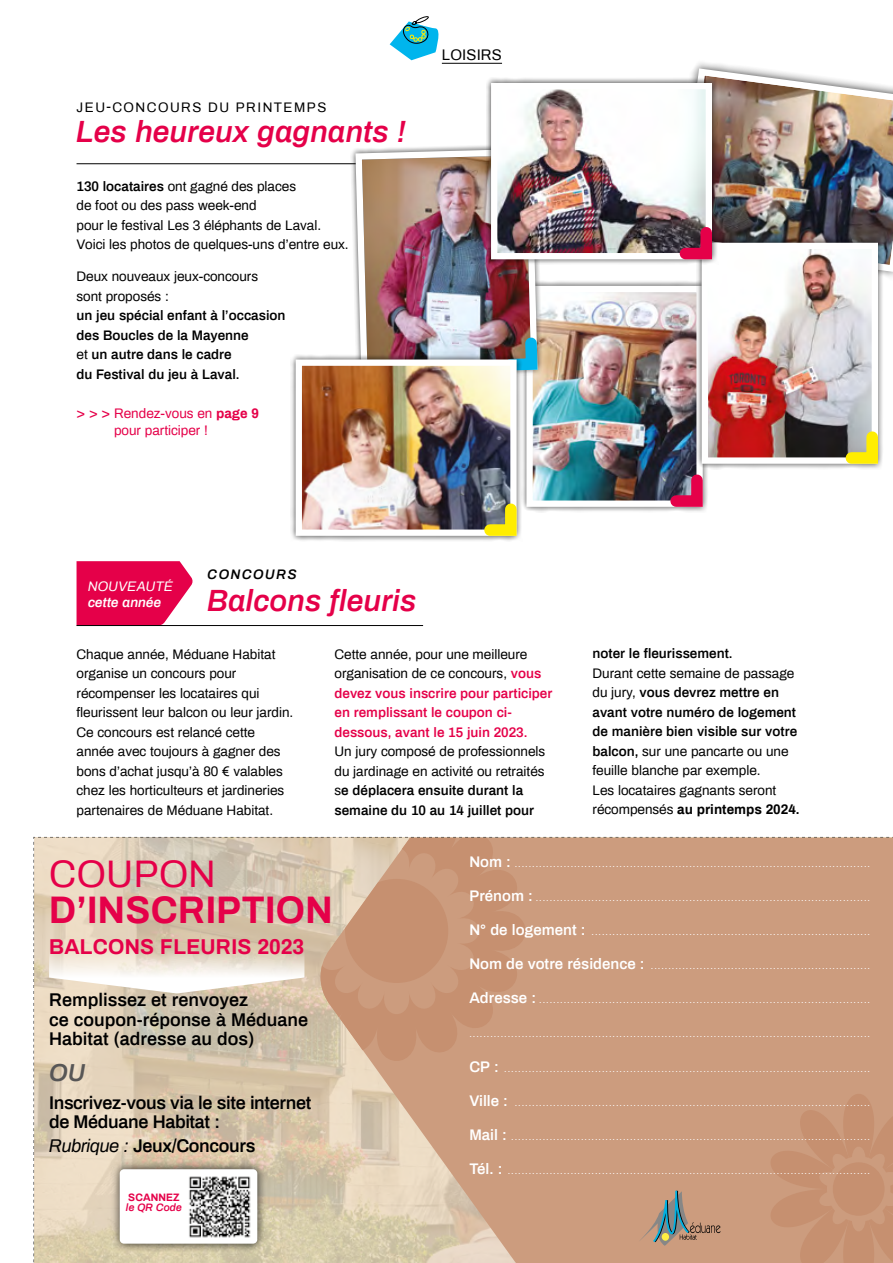
<style>
.page{position:relative;width:893px;height:1263px;background:#fff}
.page>*{position:absolute;margin:0;border:0;box-sizing:border-box;transform-origin:0 0}
.t1{font:700 37.5px "Archivo";letter-spacing:.01em;color:#e50049}
.t2{font:37.5px "Archivo";letter-spacing:.01em;color:#e50049}
.t3{font:italic 600 30px "Archivo";color:#e50049}
.t4{font:italic 600 24px "Archivo";color:#575656}
.t5{font:700 21px "Archivo";letter-spacing:.01em;color:#e50049}
.t6{font:600 18px/19.5px "Archivo";letter-spacing:-.02em;color:#000}
.t7{font:600 18px/19.5px "Archivo";color:#000}
.t8{font:15px "Archivo";letter-spacing:.01em;color:#000}
.t9{font:13.5px/19.5px "Archivo";color:#000}
.t10{font:600 13.5px/19.5px "Archivo";color:#e50049}
.t11{font:600 13.5px/19.5px "Archivo";color:#000}
.t12{font:13.5px/16.5px "Archivo";color:#e50049}
.t13{font:13.5px "Archivo";letter-spacing:.11em;color:#000}
.t14{font:italic 600 13.5px "Archivo";color:#fff}
.t15{font:italic 13.5px "Archivo";letter-spacing:.01em;color:#fff}
.t16{font:italic 600 13.5px "Archivo";letter-spacing:.11em;color:#000}
.t17{font:italic 600 10.5px "Archivo";color:#e50049}
.t18{font:700 10.5px "Archivo";letter-spacing:.01em;color:#e50049}
.t19{font:9px "Archivo";color:#fff}
.s1{font-weight:600}
.s2{font-weight:400}
.s3{font-size:15px}
.s4{font-weight:700}
.s5{font-weight:400;color:#000}
.s6{font-weight:400;font-style:italic}
.s7{font-weight:600;font-size:15px}
</style>
<div class="page">
<svg style="left:77px;top:561px;width:116px;height:64px;background:#e71b5c"></svg>
<hr style="left:77px;top:163px;width:329px;height:1px;background:#000">
<hr style="left:77px;top:625px;width:346px;height:1px;background:#000">
<hr style="left:442px;top:63px;width:60px;height:1px;background:#000">
<svg style="left:390px;top:16px;width:49px;height:44px"></svg>
<svg style="left:692px;top:65px;width:86px;height:7px"></svg>
<img style="left:292px;top:72px;width:601px;height:469px">
<svg style="left:33px;top:837px;width:860px;height:426px;background:#d1ae92"></svg>
<div style="left:110px;top:1160px;width:157px;height:93px;background:#000;opacity:.75"></div>
<div style="left:120px;top:1169px;width:137px;height:74px;background:#fff;border-radius:4px"></div>
<img style="left:189px;top:1176px;width:62px;height:62px">
<h3 class="t13" style="left:77px;top:97px;width:251px">JEU-CONCOURS DU PRINTEMPS</h3>
<h2 class="t3" style="left:77px;top:110px;width:332px">Les heureux gagnants !</h2>
<h3 class="t9" style="left:77px;top:175px;width:274px"><span class="s1">130 locataires</span> ont gagné des places<br>de foot ou des pass week-end<br>pour le festival Les 3 éléphants de Laval.<br>Voici les photos de quelques-uns d’entre eux.</h3>
<h3 class="t9" style="left:77px;top:266px;width:183px">Deux nouveaux jeux-concours sont proposés :</h3>
<h3 class="t11" style="left:77px;top:305px;width:210px">un jeu spécial enfant à l’occasion des Boucles de la Mayenne<br><span class="s2">et</span> un autre dans le cadre<br>du Festival du jeu à Laval.</h3>
<h3 class="t12" style="left:114px;top:404px;width:146px;text-indent:-38px"><span class="s3">&gt; &gt; &gt;</span> Rendez-vous en <span class="s4">page 9 </span>pour participer !</h3>
<h3 class="t8" style="left:442px;top:44px;width:62px">LOISIRS</h3>
<h3 class="t15" style="left:88px;top:576px;width:87px">NOUVEAUTÉ</h3>
<h3 class="t14" style="left:88px;top:592px;width:75px">cette année</h3>
<h3 class="t16" style="left:208px;top:564px;width:91px">CONCOURS</h3>
<h2 class="t3" style="left:207px;top:578px;width:210px">Balcons fleuris</h2>
<p class="t9" style="left:77px;top:643px;width:218px">Chaque année, Méduane Habitat organise un concours pour récompenser les locataires qui fleurissent leur balcon ou leur jardin.<br>Ce concours est relancé cette année avec toujours à gagner des bons d’achat jusqu’à 80 € valables chez les horticulteurs et jardineries partenaires de Méduane Habitat.</p>
<h3 class="t10" style="left:334px;top:643px;width:219px"><span class="s5">Cette année, pour une meilleure organisation de ce concours,</span> vous devez vous inscrire pour participer en remplissant le coupon ci&shy;dessous, avant le 15 juin 2023.</h3>
<h3 class="t9" style="left:334px;top:741px;width:212px">Un jury composé de professionnels du jardinage en activité ou retraités s<span class="s1">e déplacera ensuite durant la semaine du 10 au 14 juillet pour</span></h3>
<h3 class="t11" style="left:592px;top:643px;width:142px">noter le fleurissement.</h3>
<p class="t9" style="left:592px;top:663px;width:209px">Durant cette semaine de passage du jury, <span class="s1">vous devrez mettre en avant votre numéro de logement de manière bien visible sur votre balcon,</span> sur une pancarte ou une feuille blanche par exemple.<br>Les locataires gagnants seront récompensés <span class="s4">au printemps 2024.</span></p>
<h1 class="t2" style="left:49px;top:846px;width:168px">COUPON</h1>
<h1 class="t1" style="left:49px;top:882px;width:285px">D’INSCRIPTION</h1>
<h3 class="t5" style="left:49px;top:931px;width:256px">BALCONS FLEURIS 2023</h3>
<h3 class="t7" style="left:49px;top:989px;width:260px">Remplissez et renvoyez<br>ce coupon-réponse à Méduane<br>Habitat (adresse au dos)</h3>
<h3 class="t4" style="left:49px;top:1055px;width:38px">OU</h3>
<h3 class="t6" style="left:49px;top:1092px;width:264px">Inscrivez-vous via le site internet de Méduane Habitat :</h3>
<h3 class="t6" style="left:49px;top:1135px;width:208px"><span class="s6">Rubrique :</span> Jeux/Concours</h3>
<p class="t18" style="left:128px;top:1189px;width:53px">SCANNEZ</p>
<p class="t17" style="left:126px;top:1200px;width:57px">le QR Code</p>
<p class="t19" style="left:469px;top:857px;width:402px"><span class="s7">Nom :</span> ......................................................................................................</p>
<p class="t19" style="left:469px;top:891px;width:402px"><span class="s7">Prénom :</span> ................................................................................................</p>
<p class="t19" style="left:469px;top:925px;width:402px"><span class="s7">N° de logement :</span> ................................................................................</p>
<p class="t19" style="left:469px;top:959px;width:402px"><span class="s7">Nom de votre résidence :</span> ...............................................................</p>
<p class="t19" style="left:469px;top:993px;width:402px"><span class="s7">Adresse :</span> ...............................................................................................</p>
<p class="t19" style="left:469px;top:1028px;width:402px">...................................................................................................................</p>
<p class="t19" style="left:469px;top:1062px;width:402px"><span class="s7">CP :</span> .........................................................................................................</p>
<p class="t19" style="left:469px;top:1096px;width:402px"><span class="s7">Ville :</span> ......................................................................................................</p>
<p class="t19" style="left:469px;top:1130px;width:402px"><span class="s7">Mail :</span> .......................................................................................................</p>
<p class="t19" style="left:469px;top:1164px;width:402px"><span class="s7">Tél. :</span> ........................................................................................................</p>
</div>
